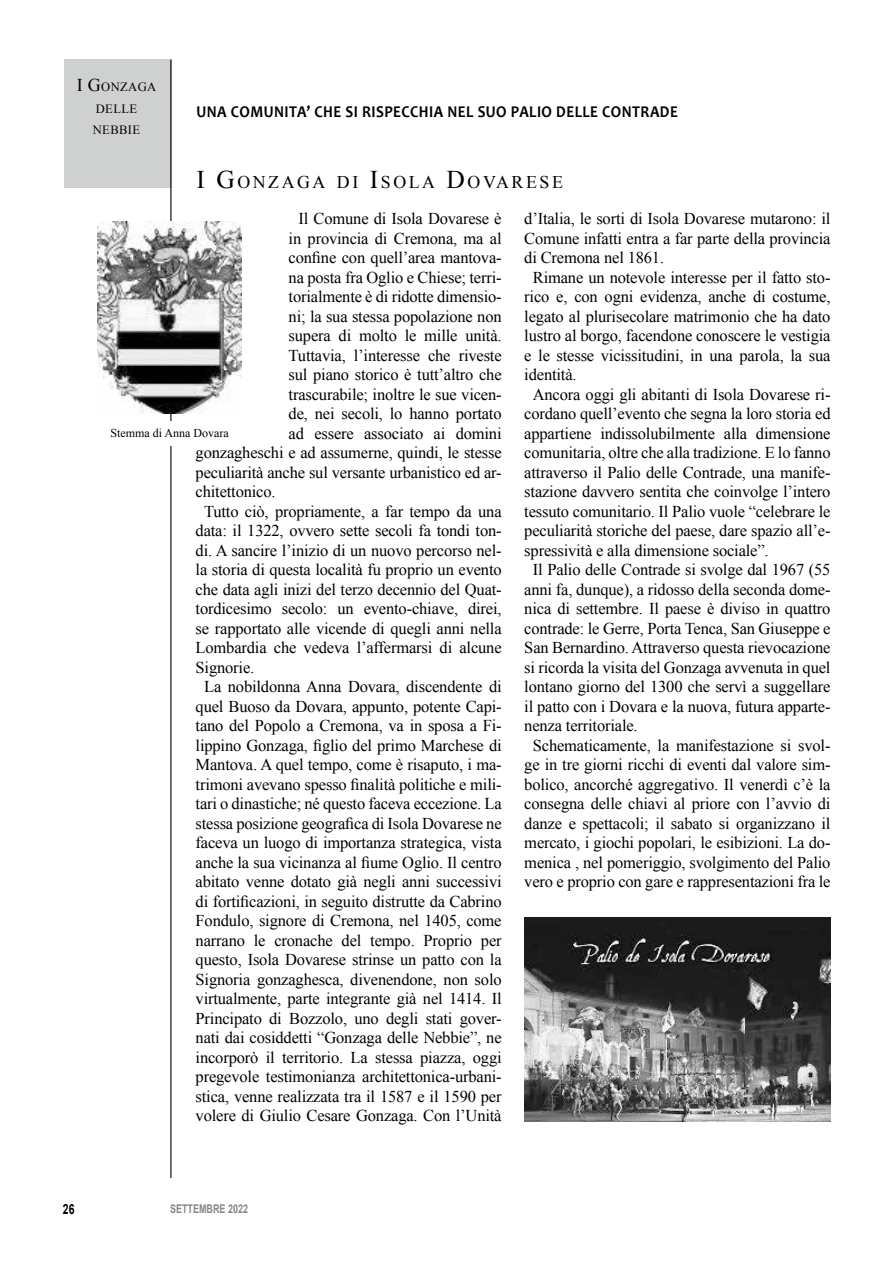
<style>
.page{position:relative;width:893px;height:1263px;background:#fff}
.page>*{position:absolute;margin:0;border:0;box-sizing:border-box;transform-origin:0 0}
.t1{font:17.85px "Times New Roman";letter-spacing:.145em;color:#000}
.t2{font:16.5px "Times New Roman";letter-spacing:-.01em;color:#000}
.t3{font:700 16.5px "Candara";letter-spacing:.03em;color:#000;scale:.91 1}
.t4{font:700 13.95px "Arial";color:#000;scale:.75 1}
.t5{font:12.6px/21.6px "Times New Roman";letter-spacing:.03em;color:#000;text-align:center}
.t6{font:12px "Times New Roman";color:#000}
.t7{font:700 12px "Arial";color:#878786;scale:.75 1}
.s1{font-size:18px}
.s2{font-size:25.5px}
</style>
<div class="page">
<div style="left:64px;top:60px;width:107px;height:128px;background:#cfd0d0"></div>
<hr style="left:170px;top:60px;width:1px;height:1118px;background:#000">
<img style="left:98px;top:221px;width:144px;height:192px">
<img style="left:524px;top:917px;width:306px;height:204px">
<div style="left:96px;top:421px;width:148px;height:24px;background:#fff"></div>
<p class="t5" style="left:77px;top:76px;width:81px"><span class="s1">I G</span>ONZAGA<br>DELLE<br>NEBBIE</p>
<p class="t3" style="left:196px;top:101px;width:531px">UNA COMUNITA’ CHE SI RISPECCHIA NEL SUO PALIO DELLE CONTRADE</p>
<p class="t1" style="left:196px;top:170px;width:368px"><span class="s2">I G</span>ONZAGA DI <span class="s2">I</span>SOLA <span class="s2">D</span>OVARESE</p>
<p class="t2" style="left:299px;top:207px;width:204px">Il Comune di Isola Dovarese è</p>
<p class="t2" style="left:289px;top:227px;width:215px">in provincia di Cremona, ma al</p>
<p class="t2" style="left:289px;top:246px;width:215px">confine con quell’area mantova-</p>
<p class="t2" style="left:289px;top:266px;width:215px">na posta fra Oglio e Chiese; terri-</p>
<p class="t2" style="left:289px;top:285px;width:215px">torialmente è di ridotte dimensio-</p>
<p class="t2" style="left:289px;top:305px;width:215px">ni; la sua stessa popolazione non</p>
<p class="t2" style="left:289px;top:324px;width:215px">supera di molto le mille unità.</p>
<p class="t2" style="left:289px;top:344px;width:215px">Tuttavia, l’interesse che riveste</p>
<p class="t2" style="left:289px;top:363px;width:215px">sul piano storico è tutt’altro che</p>
<p class="t2" style="left:289px;top:383px;width:215px">trascurabile; inoltre le sue vicen-</p>
<p class="t2" style="left:289px;top:402px;width:214px">de, nei secoli, lo hanno portato</p>
<p class="t2" style="left:289px;top:422px;width:214px">ad essere associato ai domini</p>
<p class="t2" style="left:196px;top:441px;width:308px">gonzagheschi e ad assumerne, quindi, le stesse</p>
<p class="t2" style="left:196px;top:461px;width:307px">peculiarità anche sul versante urbanistico ed ar-</p>
<p class="t2" style="left:196px;top:480px;width:82px">chitettonico.</p>
<p class="t2" style="left:204px;top:500px;width:299px">Tutto ciò, propriamente, a far tempo da una</p>
<p class="t2" style="left:196px;top:519px;width:308px">data: il 1322, ovvero sette secoli fa tondi ton-</p>
<p class="t2" style="left:196px;top:539px;width:308px">di. A sancire l’inizio di un nuovo percorso nel-</p>
<p class="t2" style="left:196px;top:558px;width:308px">la storia di questa località fu proprio un evento</p>
<p class="t2" style="left:196px;top:578px;width:308px">che data agli inizi del terzo decennio del Quat-</p>
<p class="t2" style="left:196px;top:597px;width:308px">tordicesimo secolo: un evento-chiave, direi,</p>
<p class="t2" style="left:196px;top:617px;width:308px">se rapportato alle vicende di quegli anni nella</p>
<p class="t2" style="left:196px;top:636px;width:308px">Lombardia che vedeva l’affermarsi di alcune</p>
<p class="t2" style="left:196px;top:656px;width:60px">Signorie.</p>
<p class="t2" style="left:204px;top:675px;width:299px">La nobildonna Anna Dovara, discendente di</p>
<p class="t2" style="left:196px;top:695px;width:308px">quel Buoso da Dovara, appunto, potente Capi-</p>
<p class="t2" style="left:196px;top:715px;width:308px">tano del Popolo a Cremona, va in sposa a Fi-</p>
<p class="t2" style="left:196px;top:734px;width:308px">lippino Gonzaga, figlio del primo Marchese di</p>
<p class="t2" style="left:196px;top:754px;width:308px">Mantova. A quel tempo, come è risaputo, i ma-</p>
<p class="t2" style="left:196px;top:773px;width:308px">trimoni avevano spesso finalità politiche e mili-</p>
<p class="t2" style="left:196px;top:793px;width:308px">tari o dinastiche; né questo faceva eccezione. La</p>
<p class="t2" style="left:196px;top:812px;width:308px">stessa posizione geografica di Isola Dovarese ne</p>
<p class="t2" style="left:196px;top:832px;width:308px">faceva un luogo di importanza strategica, vista</p>
<p class="t2" style="left:196px;top:851px;width:308px">anche la sua vicinanza al fiume Oglio. Il centro</p>
<p class="t2" style="left:196px;top:871px;width:308px">abitato venne dotato già negli anni successivi</p>
<p class="t2" style="left:196px;top:890px;width:308px">di fortificazioni, in seguito distrutte da Cabrino</p>
<p class="t2" style="left:196px;top:910px;width:308px">Fondulo, signore di Cremona, nel 1405, come</p>
<p class="t2" style="left:196px;top:929px;width:308px">narrano le cronache del tempo. Proprio per</p>
<p class="t2" style="left:196px;top:949px;width:308px">questo, Isola Dovarese strinse un patto con la</p>
<p class="t2" style="left:196px;top:968px;width:308px">Signoria gonzaghesca, divenendone, non solo</p>
<p class="t2" style="left:196px;top:988px;width:308px">virtualmente, parte integrante già nel 1414. Il</p>
<p class="t2" style="left:196px;top:1007px;width:307px">Principato di Bozzolo, uno degli stati gover-</p>
<p class="t2" style="left:196px;top:1027px;width:308px">nati dai cosiddetti “Gonzaga delle Nebbie”, ne</p>
<p class="t2" style="left:196px;top:1046px;width:308px">incorporò il territorio. La stessa piazza, oggi</p>
<p class="t2" style="left:196px;top:1066px;width:308px">pregevole testimonianza architettonica-urbani-</p>
<p class="t2" style="left:196px;top:1085px;width:307px">stica, venne realizzata tra il 1587 e il 1590 per</p>
<p class="t2" style="left:196px;top:1105px;width:308px">volere di Giulio Cesare Gonzaga. Con l’Unità</p>
<p class="t2" style="left:524px;top:208px;width:308px">d’Italia, le sorti di Isola Dovarese mutarono: il</p>
<p class="t2" style="left:524px;top:227px;width:308px">Comune infatti entra a far parte della provincia</p>
<p class="t2" style="left:524px;top:247px;width:141px">di Cremona nel 1861.</p>
<p class="t2" style="left:533px;top:266px;width:299px">Rimane un notevole interesse per il fatto sto-</p>
<p class="t2" style="left:524px;top:286px;width:308px">rico e, con ogni evidenza, anche di costume,</p>
<p class="t2" style="left:524px;top:305px;width:308px">legato al plurisecolare matrimonio che ha dato</p>
<p class="t2" style="left:524px;top:325px;width:308px">lustro al borgo, facendone conoscere le vestigia</p>
<p class="t2" style="left:524px;top:344px;width:308px">e le stesse vicissitudini, in una parola, la sua</p>
<p class="t2" style="left:524px;top:364px;width:54px">identità.</p>
<p class="t2" style="left:533px;top:383px;width:299px">Ancora oggi gli abitanti di Isola Dovarese ri-</p>
<p class="t2" style="left:524px;top:403px;width:308px">cordano quell’evento che segna la loro storia ed</p>
<p class="t2" style="left:524px;top:422px;width:308px">appartiene indissolubilmente alla dimensione</p>
<p class="t2" style="left:524px;top:442px;width:308px">comunitaria, oltre che alla tradizione. E lo fanno</p>
<p class="t2" style="left:524px;top:461px;width:308px">attraverso il Palio delle Contrade, una manife-</p>
<p class="t2" style="left:524px;top:481px;width:308px">stazione davvero sentita che coinvolge l’intero</p>
<p class="t2" style="left:524px;top:500px;width:308px">tessuto comunitario. Il Palio vuole “celebrare le</p>
<p class="t2" style="left:524px;top:520px;width:308px">peculiarità storiche del paese, dare spazio all’e-</p>
<p class="t2" style="left:524px;top:539px;width:246px">spressività e alla dimensione sociale”.</p>
<p class="t2" style="left:533px;top:559px;width:299px">Il Palio delle Contrade si svolge dal 1967 (55</p>
<p class="t2" style="left:524px;top:578px;width:308px">anni fa, dunque), a ridosso della seconda dome-</p>
<p class="t2" style="left:524px;top:598px;width:308px">nica di settembre. Il paese è diviso in quattro</p>
<p class="t2" style="left:524px;top:617px;width:308px">contrade: le Gerre, Porta Tenca, San Giuseppe e</p>
<p class="t2" style="left:524px;top:637px;width:308px">San Bernardino. Attraverso questa rievocazione</p>
<p class="t2" style="left:524px;top:656px;width:308px">si ricorda la visita del Gonzaga avvenuta in quel</p>
<p class="t2" style="left:524px;top:676px;width:308px">lontano giorno del 1300 che servì a suggellare</p>
<p class="t2" style="left:524px;top:695px;width:308px">il patto con i Dovara e la nuova, futura apparte-</p>
<p class="t2" style="left:524px;top:715px;width:115px">nenza territoriale.</p>
<p class="t2" style="left:533px;top:734px;width:299px">Schematicamente, la manifestazione si svol-</p>
<p class="t2" style="left:524px;top:754px;width:308px">ge in tre giorni ricchi di eventi dal valore sim-</p>
<p class="t2" style="left:524px;top:773px;width:308px">bolico, ancorché aggregativo. Il venerdì c’è la</p>
<p class="t2" style="left:524px;top:793px;width:308px">consegna delle chiavi al priore con l’avvio di</p>
<p class="t2" style="left:524px;top:812px;width:308px">danze e spettacoli; il sabato si organizzano il</p>
<p class="t2" style="left:524px;top:832px;width:308px">mercato, i giochi popolari, le esibizioni. La do-</p>
<p class="t2" style="left:524px;top:851px;width:308px">menica , nel pomeriggio, svolgimento del Palio</p>
<p class="t2" style="left:524px;top:871px;width:308px">vero e proprio con gare e rappresentazioni fra le</p>
<p class="t6" style="left:111px;top:425px;width:120px">Stemma di Anna Dovara</p>
<p class="t4" style="left:63px;top:1200px;width:17px">26</p>
<p class="t7" style="left:170px;top:1201px;width:106px">SETTEMBRE 2022</p>
</div>
